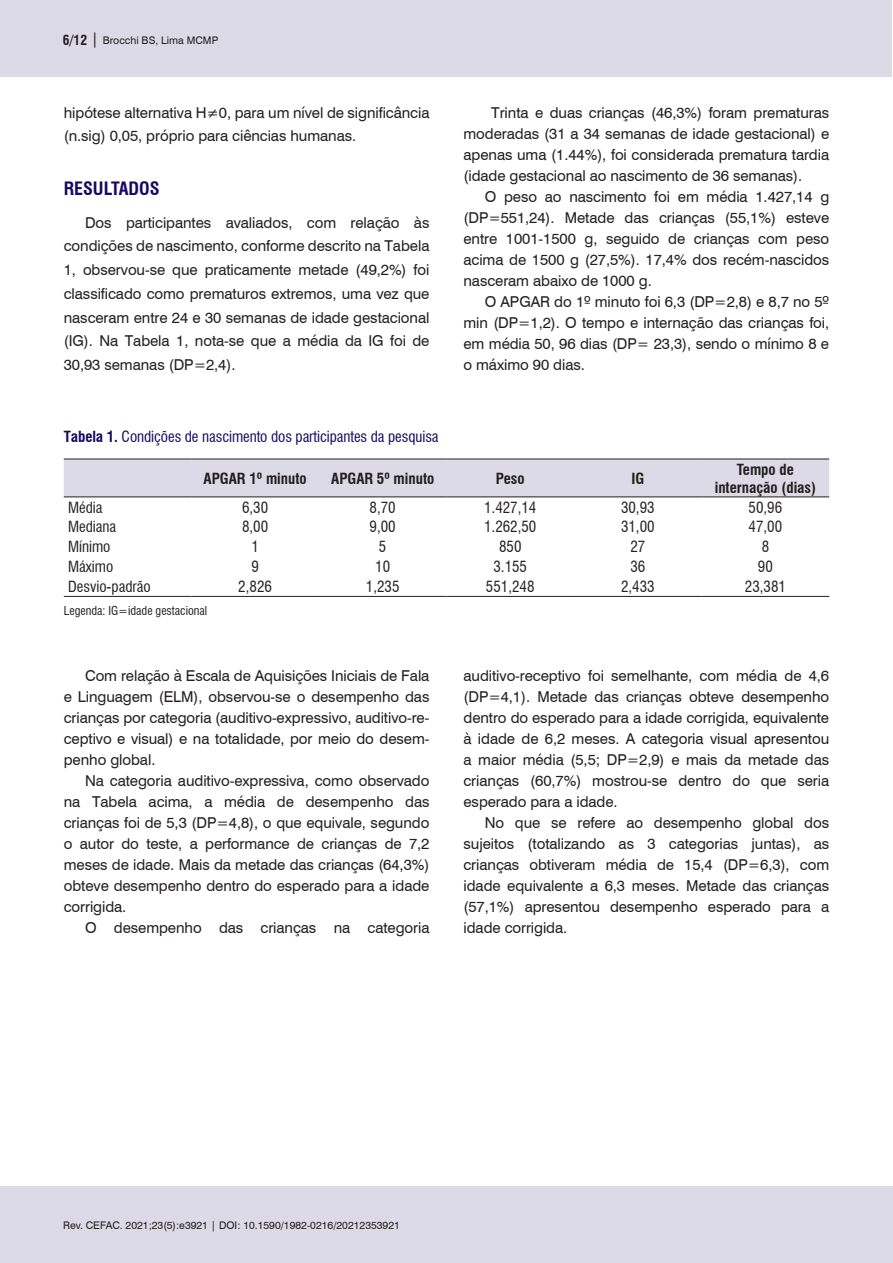
<style>
.page{position:relative;width:893px;height:1263px;background:#fff}
.page>*{position:absolute;margin:0;border:0;box-sizing:border-box;transform-origin:0 0}
.Nivel_1{font:700 condensed 18px "Swiss 721 BT";color:#18085f}
.Corpo_do_texto{font:15px/21px "Swiss 721 BT";letter-spacing:-.005em;color:#231f20;text-align:justify}
.Texto_tabelas{font:condensed 15px "Swiss 721 BT";color:#231f20}
.Titulo_tabelas_e_gr{font:condensed 15px "Swiss 721 BT";letter-spacing:-.005em;color:#18085f}
.Texto_tabelas-2{font:700 condensed 15px/18px "Swiss 721 BT";color:#231f20;text-align:center}
.Legendas{font:condensed 12px "Swiss 721 BT";color:#231f20}
.t1{font:10.5px "Swiss 721 BT";color:#231f20}
.s1{font-weight:700;font-stretch:condensed;font-size:13.5px}
.s2{font-size:15px}
.s3{font-weight:700}
</style>
<div class="page">
<div style="left:0;top:1186px;width:892px;height:77px;background:#dcdae7"></div>
<div style="left:0;top:0;width:892px;height:77px;background:#dcdae7"></div>
<div style="left:64px;top:460px;width:765px;height:36px;background:#dcdae7"></div>
<hr style="left:64px;top:496px;width:127px;height:1px;background:#231f20">
<hr style="left:191px;top:496px;width:128px;height:1px;background:#231f20">
<hr style="left:319px;top:496px;width:127px;height:1px;background:#231f20">
<hr style="left:446px;top:496px;width:128px;height:1px;background:#231f20">
<hr style="left:574px;top:496px;width:128px;height:1px;background:#231f20">
<hr style="left:702px;top:496px;width:127px;height:1px;background:#231f20">
<hr style="left:64px;top:459px;width:127px;height:1px;background:#231f20">
<hr style="left:191px;top:459px;width:128px;height:1px;background:#231f20">
<hr style="left:319px;top:459px;width:127px;height:1px;background:#231f20">
<hr style="left:446px;top:459px;width:128px;height:1px;background:#231f20">
<hr style="left:574px;top:459px;width:128px;height:1px;background:#231f20">
<hr style="left:702px;top:459px;width:127px;height:1px;background:#231f20">
<hr style="left:64px;top:596px;width:127px;height:1px;background:#231f20">
<hr style="left:191px;top:596px;width:128px;height:1px;background:#231f20">
<hr style="left:319px;top:596px;width:127px;height:1px;background:#231f20">
<hr style="left:446px;top:596px;width:128px;height:1px;background:#231f20">
<hr style="left:574px;top:596px;width:128px;height:1px;background:#231f20">
<hr style="left:702px;top:596px;width:127px;height:1px;background:#231f20">
<p class="t1" style="left:63px;top:34px;width:157px"><span class="s1">6/12</span> <span class="s2">|</span> Brocchi BS, Lima MCMP</p>
<p class="Corpo_do_texto" style="left:64px;top:100px;width:367px;line-height:23.7px">hipótese alternativa H≠0, para um nível de significância (n.sig) 0,05, próprio para ciências humanas.</p>
<p class="Nivel_1" style="left:64px;top:178px;width:97px">RESULTADOS</p>
<p class="Corpo_do_texto" style="left:64px;top:210px;width:367px;line-height:23.7px;text-indent:21px">Dos participantes avaliados, com relação às condições de nascimento, conforme descrito na Tabela 1, observou-se que praticamente metade (49,2%) foi classificado como prematuros extremos, uma vez que nasceram entre 24 e 30 semanas de idade gestacional (IG). Na Tabela 1, nota-se que a média da IG foi de 30,93 semanas (DP=2,4).</p>
<p class="Corpo_do_texto" style="left:463px;top:102px;width:367px;text-indent:28px">Trinta e duas crianças (46,3%) foram prematuras moderadas (31 a 34 semanas de idade gestacional) e apenas uma (1.44%), foi considerada prematura tardia (idade gestacional ao nascimento de 36 semanas).</p>
<p class="Corpo_do_texto" style="left:463px;top:186px;width:367px;text-indent:21px">O peso ao nascimento foi em média 1.427,14 g (DP=551,24). Metade das crianças (55,1%) esteve entre 1001-1500 g, seguido de crianças com peso acima de 1500 g (27,5%). 17,4% dos recém-nascidos nasceram abaixo de 1000 g.</p>
<p class="Corpo_do_texto" style="left:463px;top:291px;width:367px;text-indent:21px">O APGAR do 1º minuto foi 6,3 (DP=2,8) e 8,7 no 5º min (DP=1,2). O tempo e internação das crianças foi, em média 50, 96 dias (DP= 23,3), sendo o mínimo 8 e o máximo 90 dias.</p>
<p class="Titulo_tabelas_e_gr" style="left:64px;top:427px;width:376px"><span class="s3">Tabela 1.</span> Condições de nascimento dos participantes da pesquisa</p>
<p class="Texto_tabelas-2" style="left:204px;top:469px;width:105px">APGAR 1º minuto</p>
<p class="Texto_tabelas-2" style="left:331px;top:469px;width:105px">APGAR 5º minuto</p>
<p class="Texto_tabelas-2" style="left:496px;top:469px;width:30px">Peso</p>
<p class="Texto_tabelas-2" style="left:631px;top:469px;width:14px">IG</p>
<p class="Texto_tabelas-2" style="left:715px;top:460px;width:103px">Tempo de internação (dias)</p>
<p class="Texto_tabelas" style="left:68px;top:498px;width:36px">Média</p>
<p class="Texto_tabelas" style="left:242px;top:498px;width:28px">6,30</p>
<p class="Texto_tabelas" style="left:370px;top:498px;width:28px">8,70</p>
<p class="Texto_tabelas" style="left:484px;top:498px;width:54px">1.427,14</p>
<p class="Texto_tabelas" style="left:621px;top:498px;width:35px">30,93</p>
<p class="Texto_tabelas" style="left:749px;top:498px;width:35px">50,96</p>
<p class="Texto_tabelas" style="left:68px;top:518px;width:50px">Mediana</p>
<p class="Texto_tabelas" style="left:242px;top:518px;width:28px">8,00</p>
<p class="Texto_tabelas" style="left:370px;top:518px;width:28px">9,00</p>
<p class="Texto_tabelas" style="left:484px;top:518px;width:54px">1.262,50</p>
<p class="Texto_tabelas" style="left:621px;top:518px;width:35px">31,00</p>
<p class="Texto_tabelas" style="left:749px;top:518px;width:35px">47,00</p>
<p class="Texto_tabelas" style="left:68px;top:538px;width:44px">Mínimo</p>
<p class="Texto_tabelas" style="left:251px;top:538px;width:9px">1</p>
<p class="Texto_tabelas" style="left:379px;top:538px;width:9px">5</p>
<p class="Texto_tabelas" style="left:499px;top:538px;width:24px">850</p>
<p class="Texto_tabelas" style="left:630px;top:538px;width:16px">27</p>
<p class="Texto_tabelas" style="left:762px;top:538px;width:9px">8</p>
<p class="Texto_tabelas" style="left:68px;top:558px;width:47px">Máximo</p>
<p class="Texto_tabelas" style="left:251px;top:558px;width:9px">9</p>
<p class="Texto_tabelas" style="left:375px;top:558px;width:16px">10</p>
<p class="Texto_tabelas" style="left:493px;top:558px;width:35px">3.155</p>
<p class="Texto_tabelas" style="left:630px;top:558px;width:16px">36</p>
<p class="Texto_tabelas" style="left:758px;top:558px;width:16px">90</p>
<p class="Texto_tabelas" style="left:68px;top:578px;width:84px">Desvio-padrão</p>
<p class="Texto_tabelas" style="left:238px;top:578px;width:35px">2,826</p>
<p class="Texto_tabelas" style="left:366px;top:578px;width:35px">1,235</p>
<p class="Texto_tabelas" style="left:486px;top:578px;width:50px">551,248</p>
<p class="Texto_tabelas" style="left:621px;top:578px;width:35px">2,433</p>
<p class="Texto_tabelas" style="left:745px;top:578px;width:43px">23,381</p>
<p class="Legendas" style="left:64px;top:604px;width:145px">Legenda: IG=idade gestacional</p>
<p class="Corpo_do_texto" style="left:64px;top:665px;width:367px;text-indent:21px">Com relação à Escala de Aquisições Iniciais de Fala e Linguagem (ELM), observou-se o desempenho das crianças por categoria (auditivo-expressivo, auditivo-re&shy;ceptivo e visual) e na totalidade, por meio do desem&shy;penho global.</p>
<p class="Corpo_do_texto" style="left:64px;top:770px;width:367px;text-indent:21px">Na categoria auditivo-expressiva, como observado na Tabela acima, a média de desempenho das crianças foi de 5,3 (DP=4,8), o que equivale, segundo o autor do teste, a performance de crianças de 7,2 meses de idade. Mais da metade das crianças (64,3%) obteve desempenho dentro do esperado para a idade corrigida.</p>
<p class="Corpo_do_texto" style="left:85px;top:917px;width:346px">O desempenho das crianças na categoria</p>
<p class="Corpo_do_texto" style="left:463px;top:665px;width:367px">auditivo-receptivo foi semelhante, com média de 4,6 (DP=4,1). Metade das crianças obteve desempenho dentro do esperado para a idade corrigida, equivalente à idade de 6,2 meses. A categoria visual apresentou a maior média (5,5; DP=2,9) e mais da metade das crianças (60,7%) mostrou-se dentro do que seria esperado para a idade.</p>
<p class="Corpo_do_texto" style="left:463px;top:812px;width:367px;text-indent:21px">No que se refere ao desempenho global dos sujeitos (totalizando as 3 categorias juntas), as crianças obtiveram média de 15,4 (DP=6,3), com idade equivalente a 6,3 meses. Metade das crianças (57,1%) apresentou desempenho esperado para a idade corrigida.</p>
<p class="t1" style="left:63px;top:1218px;width:338px">Rev. CEFAC. 2021;23(5):e3921 | DOI: 10.1590/1982-0216/20212353921</p>
</div>
